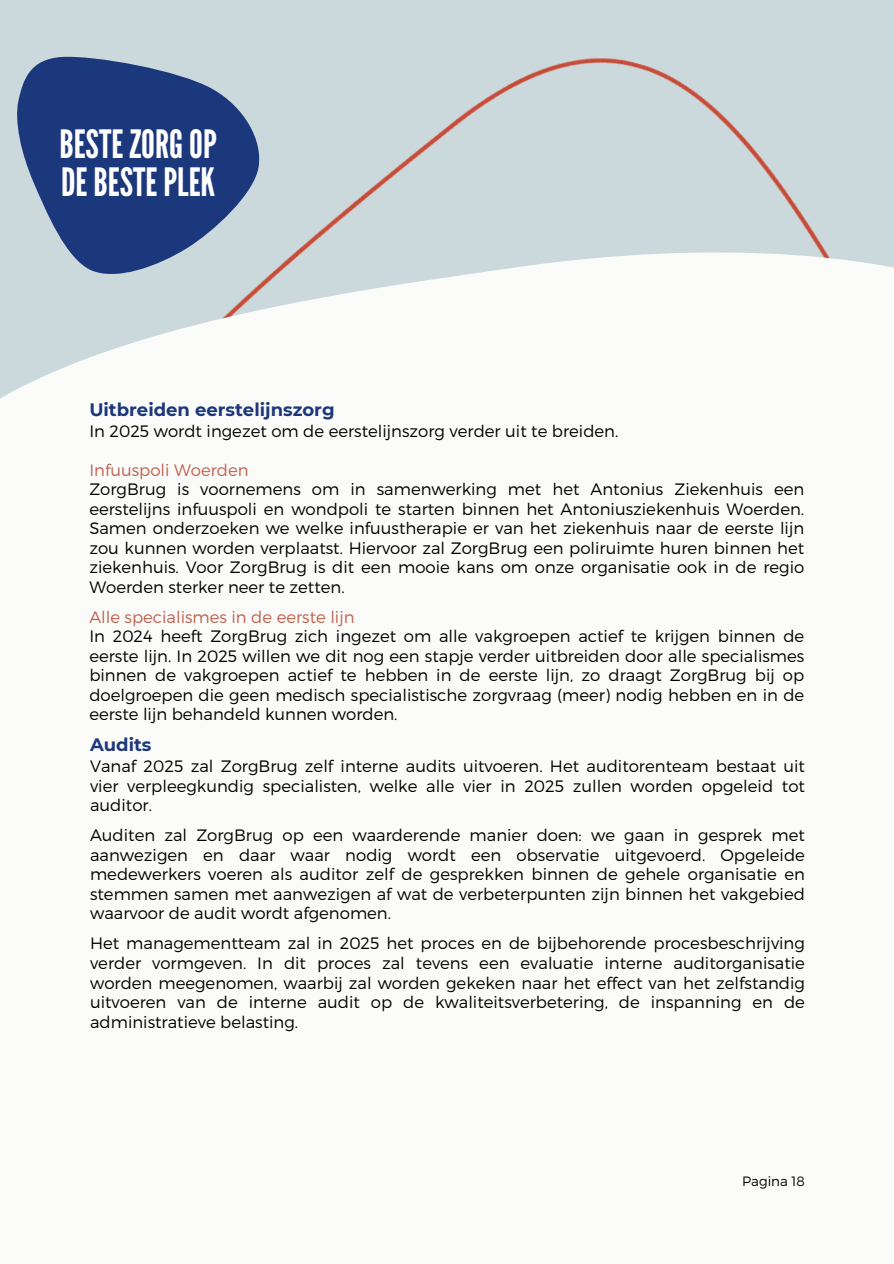
<style>
.page{position:relative;width:894px;height:1264px;background:#fff}
.page>*{position:absolute;margin:0;border:0;box-sizing:border-box;transform-origin:0 0}
.t1{font:39px/38.2px "League Gothic";color:#fefefe}
.t2{font:700 18px "Montserrat";color:#1c387c}
.t3{font:300 16.5px/19.5px "Montserrat";color:#000;text-align:justify}
.t4{font:300 13.5px "Montserrat";color:#000}
.s1{color:#bf614d}
</style>
<div class="page">
<div style="left:0;top:0;width:893px;height:240px;background:#ccd9dc"></div>
<svg style="left:0;top:240px;width:893px;height:159px"></svg>
<svg style="left:17px;top:57px;width:242px;height:217px;background:#496194"></svg>
<p class="t1" style="left:59px;top:125px;width:159px">BESTE ZORGOP<br>DEBESTEPLEK</p>
<h1 class="t2" style="left:89px;top:398px;width:247px">Uitbreiden eerstelijnszorg</h1>
<h1 class="t3" style="left:89px;top:420px;width:530px">In 2025 wordt ingezet om de eerstelijnszorg verder uit te breiden.</h1>
<h2 class="t3" style="left:89px;top:459px;width:716px;text-align:left"><span class="s1">Infuuspoli Woerden<br></span>ZorgBrug is voornemens om in samenwerking met het Antonius Ziekenhuis een eerstelijns infuuspoli en wondpoli te starten binnen het Antoniusziekenhuis Woerden.<br>Samen onderzoeken we welke infuustherapie er van het ziekenhuis naar de eerste lijn zou kunnen worden verplaatst. Hiervoor zal ZorgBrug een poliruimte huren binnen het ziekenhuis. Voor ZorgBrug is dit een mooie kans om onze organisatie ook in de regio Woerden sterker neer te zetten.</h2>
<h2 class="t3" style="left:89px;top:606px;width:716px;text-align:left"><span class="s1">Alle specialismes in de eerste lijn<br></span>In 2024 heeft ZorgBrug zich ingezet om alle vakgroepen actief te krijgen binnen de eerste lijn. In 2025 willen we dit nog een stapje verder uitbreiden door alle specialismes binnen de vakgroepen actief te hebben in de eerste lijn, zo draagt ZorgBrug bij op doelgroepen die geen medisch specialistische zorgvraag (meer) nodig hebben en in de eerste lijn behandeld kunnen worden.</h2>
<h2 class="t2" style="left:90px;top:734px;width:63px">Audits</h2>
<h2 class="t3" style="left:90px;top:756px;width:716px">Vanaf 2025 zal ZorgBrug zelf interne audits uitvoeren. Het auditorenteam bestaat uit vier verpleegkundig specialisten, welke alle vier in 2025 zullen worden opgeleid tot auditor.</h2>
<h2 class="t3" style="left:90px;top:825px;width:716px">Auditen zal ZorgBrug op een waarderende manier doen: we gaan in gesprek met aanwezigen en daar waar nodig wordt een observatie uitgevoerd. Opgeleide medewerkers voeren als auditor zelf de gesprekken binnen de gehele organisatie en stemmen samen met aanwezigen af wat de verbeterpunten zijn binnen het vakgebied waarvoor de audit wordt afgenomen.</h2>
<h2 class="t3" style="left:90px;top:933px;width:716px">Het managementteam zal in 2025 het proces en de bijbehorende procesbeschrijving verder vormgeven. In dit proces zal tevens een evaluatie interne auditorganisatie worden meegenomen, waarbij zal worden gekeken naar het effect van het zelfstandig uitvoeren van de interne audit op de kwaliteitsverbetering, de inspanning en de administratieve belasting.</h2>
<p class="t4" style="left:742px;top:1172px;width:64px">Pagina 18</p>
</div>
